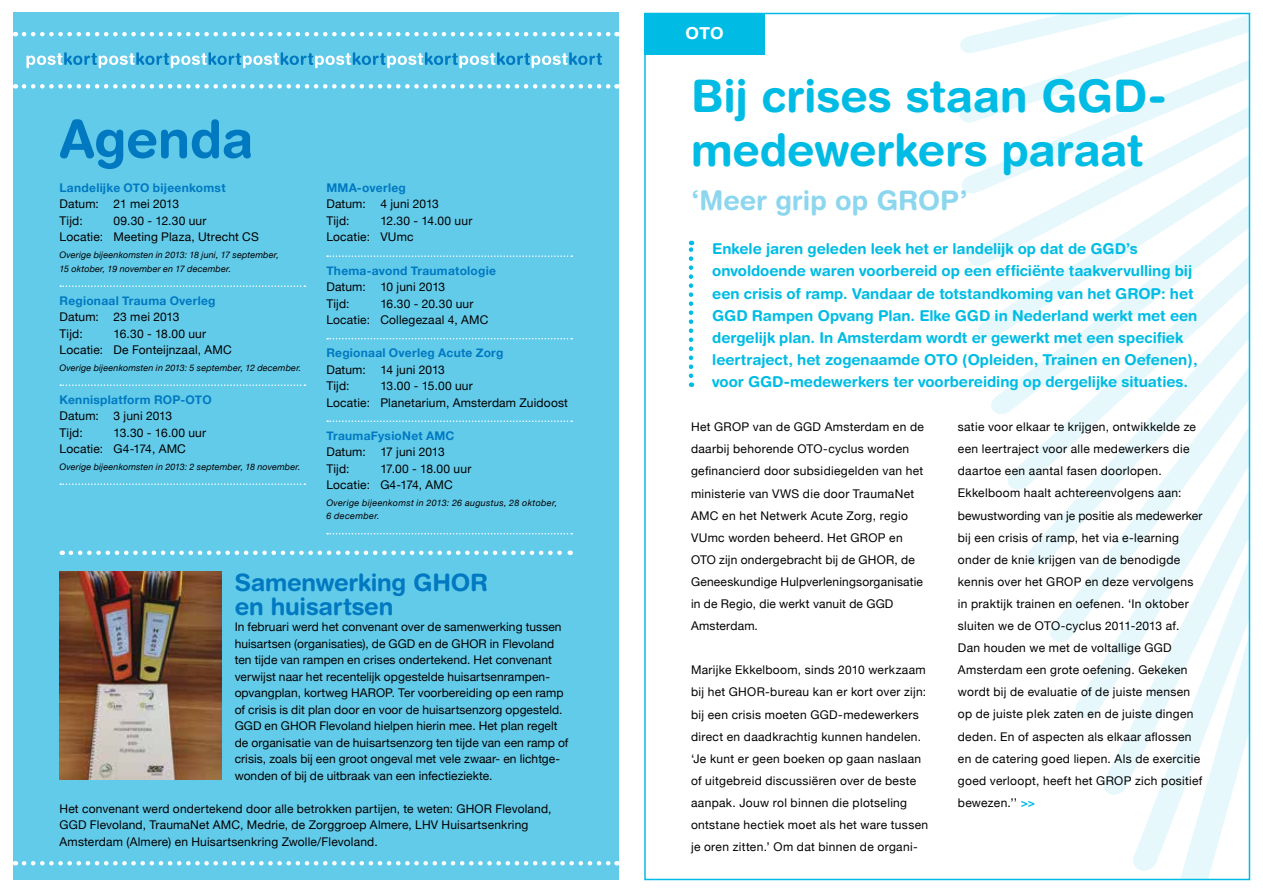
<style>
.page{position:relative;width:1263px;height:893px;background:#fff}
.page>*{position:absolute;margin:0;border:0;box-sizing:border-box;transform-origin:0 0}
.t1{font:700 52.5px "Helvetica Rounded";letter-spacing:-.005em;color:#0079c1}
.t2{font:700 45px/54px "Helvetica Rounded";letter-spacing:-.01em;color:#00bce4}
.t3{font:700 27px "Helvetica Rounded";color:#8cd6ee}
.t4{font:700 24px/24px "Helvetica Rounded";letter-spacing:-.01em;color:#0079c1}
.t5{font:700 16.5px "Helvetica Rounded";color:#fff}
.t6{font:700 15px/22px "Helvetica Rounded";letter-spacing:-.005em;color:#00bce4}
.t7{font:12px/22px "Helvetica Neue";letter-spacing:.015em;color:#000}
.t8{font:700 12px "Helvetica Neue";letter-spacing:.02em;color:#0079c1}
.t9{font:italic 9px/13.5px "Helvetica Neue";letter-spacing:.02em;color:#000}
.s1{font-weight:700;color:#00bce4}
</style>
<div class="page">
<div style="left:13px;top:13px;width:606px;height:867px;background:#63cbea"></div>
<svg style="left:27px;top:52px;width:575px;height:16px"></svg>
<svg style="left:24px;top:32px;width:593px;height:4px"></svg>
<svg style="left:24px;top:84px;width:593px;height:5px"></svg>
<svg style="left:24px;top:861px;width:593px;height:4px"></svg>
<svg style="left:71px;top:551px;width:500px;height:4px"></svg>
<svg style="left:60px;top:285px;width:245px;height:2px"></svg>
<svg style="left:60px;top:384px;width:245px;height:2px"></svg>
<svg style="left:60px;top:483px;width:245px;height:2px"></svg>
<svg style="left:327px;top:255px;width:245px;height:2px"></svg>
<svg style="left:327px;top:338px;width:245px;height:1px"></svg>
<svg style="left:327px;top:420px;width:245px;height:2px"></svg>
<svg style="left:327px;top:533px;width:245px;height:1px"></svg>
<svg style="left:959px;top:16px;width:288px;height:106px"></svg>
<svg style="left:968px;top:21px;width:279px;height:245px"></svg>
<svg style="left:1075px;top:642px;width:172px;height:235px"></svg>
<svg style="left:1050px;top:565px;width:197px;height:77px"></svg>
<svg style="left:1027px;top:490px;width:220px;height:75px"></svg>
<svg style="left:1008px;top:414px;width:239px;height:76px"></svg>
<svg style="left:991px;top:339px;width:256px;height:75px"></svg>
<svg style="left:978px;top:57px;width:269px;height:282px"></svg>
<svg style="left:689px;top:241px;width:4px;height:135px"></svg>
<div style="left:644px;top:13px;width:121px;height:42px;background:#00bce4"></div>
<img style="left:60px;top:572px;width:162px;height:208px">
<h1 class="t1" style="left:60px;top:107px;width:196px">Agenda</h1>
<p class="t8" style="left:60px;top:180px;width:168px">Landelijke OTO bijeenkomst</p>
<p class="t7" style="left:60px;top:196px;width:121px;line-height:16.5px">Datum: 21 mei 2013<br>Tijd:</p>
<p class="t7" style="left:60px;top:212px;width:201px;line-height:16.5px;text-align:center">09.30 - 12.30 uur<br>Locatie: Meeting Plaza, Utrecht CS</p>
<p class="t9" style="left:60px;top:248px;width:221px">Overige bijeenkomsten in 2013: 18 juni, 17 september,<br>15 oktober, 19 november en 17 december.</p>
<p class="t8" style="left:60px;top:293px;width:158px">Regionaal Trauma Overleg</p>
<p class="t7" style="left:60px;top:308px;width:121px;line-height:16.5px">Datum: 23 mei 2013<br>Tijd:</p>
<p class="t7" style="left:60px;top:325px;width:174px;line-height:16.5px;text-indent:54px">16.30 - 18.00 uur<br>Locatie: De Fonteijnzaal, AMC</p>
<p class="t9" style="left:60px;top:360px;width:243px">Overige bijeenkomsten in 2013: 5 september, 12 december.</p>
<p class="t8" style="left:60px;top:392px;width:154px">Kennisplatform ROP-OTO</p>
<p class="t7" style="left:60px;top:407px;width:114px;line-height:16.5px">Datum: 3 juni 2013<br>Tijd:</p>
<p class="t7" style="left:60px;top:424px;width:148px;line-height:16.5px;text-indent:54px">13.30 - 16.00 uur<br>Locatie: G4-174, AMC</p>
<p class="t9" style="left:60px;top:459px;width:243px">Overige bijeenkomsten in 2013: 2 september, 18 november.</p>
<p class="t8" style="left:326px;top:180px;width:81px">MMA-overleg</p>
<p class="t7" style="left:326px;top:196px;width:114px;line-height:16.5px">Datum: 4 juni 2013<br>Tijd:</p>
<p class="t7" style="left:326px;top:212px;width:147px;line-height:16.5px;text-indent:54px">12.30 - 14.00 uur<br>Locatie: VUmc</p>
<p class="t8" style="left:326px;top:263px;width:171px">Thema-avond Traumatologie</p>
<p class="t7" style="left:326px;top:278px;width:120px;line-height:16.5px">Datum: 10 juni 2013<br>Tijd:</p>
<p class="t7" style="left:326px;top:295px;width:163px;line-height:16.5px;text-indent:54px">16.30 - 20.30 uur<br>Locatie: Collegezaal 4, AMC</p>
<p class="t8" style="left:326px;top:345px;width:179px">Regionaal Overleg Acute Zorg</p>
<p class="t7" style="left:326px;top:361px;width:120px;line-height:16.5px">Datum: 14 juni 2013<br>Tijd:</p>
<p class="t7" style="left:326px;top:377px;width:243px;line-height:16.5px;text-indent:54px">13.00 - 15.00 uur<br>Locatie: Planetarium, Amsterdam Zuidoost</p>
<p class="t8" style="left:326px;top:428px;width:130px">TraumaFysioNet AMC</p>
<p class="t7" style="left:326px;top:443px;width:120px;line-height:16.5px">Datum: 17 juni 2013<br>Tijd:</p>
<p class="t7" style="left:326px;top:460px;width:146px;line-height:16.5px;text-indent:54px">17.00 - 18.00 uur<br>Locatie: G4-174, AMC</p>
<p class="t9" style="left:326px;top:495px;width:233px">Overige bijeenkomst in 2013: 26 augustus, 28 oktober,<br>6 december.</p>
<h3 class="t4" style="left:235px;top:570px;width:255px">Samenwerking GHOR en huisartsen</h3>
<p class="t7" style="left:235px;top:618px;width:335px;line-height:16.5px">In februari werd het convenant over de samenwerking tussen huisartsen (organisaties), de GGD en de GHOR in Flevoland ten tijde van rampen en crises ondertekend. Het convenant verwijst naar het recentelijk opgestelde huisartsenrampen&shy;opvangplan, kortweg HAROP. Ter voorbereiding op een ramp of crisis is dit plan door en voor de huisartsenzorg opgesteld.<br>GGD en GHOR Flevoland hielpen hierin mee. Het plan regelt de organisatie van de huisartsenzorg ten tijde van een ramp of crisis, zoals bij een groot ongeval met vele zwaar- en lichtge&shy;wonden of bij de uitbraak van een infectieziekte.</p>
<p class="t7" style="left:60px;top:800px;width:494px;line-height:16.5px">Het convenant werd ondertekend door alle betrokken partijen, te weten: GHOR Flevoland,<br>GGD Flevoland, TraumaNet AMC, Medrie, de Zorggroep Almere, LHV Huisartsenkring<br>Amsterdam (Almere) en Huisartsenkring Zwolle/Flevoland.</p>
<h3 class="t5" style="left:686px;top:23px;width:40px">OTO</h3>
<h2 class="t2" style="left:691px;top:68px;width:477px">Bij crises staan GGD&shy;medewerkers paraat</h2>
<h3 class="t3" style="left:691px;top:184px;width:278px">‘Meer grip op GROP’</h3>
<p class="t6" style="left:712px;top:238px;width:487px">Enkele jaren geleden leek het er landelijk op dat de GGD’s onvoldoende waren voorbereid op een efficiënte taakvervulling bij een crisis of ramp. Vandaar de totstandkoming van het GROP: het GGD Rampen Opvang Plan. Elke GGD in Nederland werkt met een dergelijk plan. In Amsterdam wordt er gewerkt met een specifiek leertraject, het zogenaamde OTO (Opleiden, Trainen en Oefenen), voor GGD-medewerkers ter voorbereiding op dergelijke situaties.</p>
<p class="t7" style="left:691px;top:416px;width:234px">Het GROP van de GGD Amsterdam en de daarbij behorende OTO-cyclus worden gefinancierd door subsidiegelden van het ministerie van VWS die door TraumaNet AMC en het Netwerk Acute Zorg, regio VUmc worden beheerd. Het GROP en OTO zijn ondergebracht bij de GHOR, de Geneeskundige Hulpverleningsorganisatie in de Regio, die werkt vanuit de GGD Amsterdam.</p>
<p class="t7" style="left:691px;top:659px;width:239px">Marijke Ekkelboom, sinds 2010 werkzaam bij het GHOR-bureau kan er kort over zijn: bij een crisis moeten GGD-medewerkers direct en daadkrachtig kunnen handelen. ‘Je kunt er geen boeken op gaan naslaan of uitgebreid discussiëren over de beste aanpak. Jouw rol binnen die plotseling ontstane hectiek moet als het ware tussen je oren zitten.’ Om dat binnen de organi-</p>
<p class="t7" style="left:958px;top:416px;width:246px">satie voor elkaar te krijgen, ontwikkelde ze een leertraject voor alle medewerkers die daartoe een aantal fasen doorlopen.<br>Ekkelboom haalt achtereenvolgens aan: bewustwording van je positie als medewerker bij een crisis of ramp, het via e-learning onder de knie krijgen van de benodigde kennis over het GROP en deze vervolgens in praktijk trainen en oefenen. ‘In oktober sluiten we de OTO-cyclus 2011-2013 af.<br>Dan houden we met de voltallige GGD Amsterdam een grote oefening. Gekeken wordt bij de evaluatie of de juiste mensen op de juiste plek zaten en de juiste dingen deden. En of aspecten als elkaar aflossen en de catering goed liepen. Als de exercitie goed verloopt, heeft het GROP zich positief bewezen.’’ <span class="s1">&gt;&gt;</span></p>
</div>
